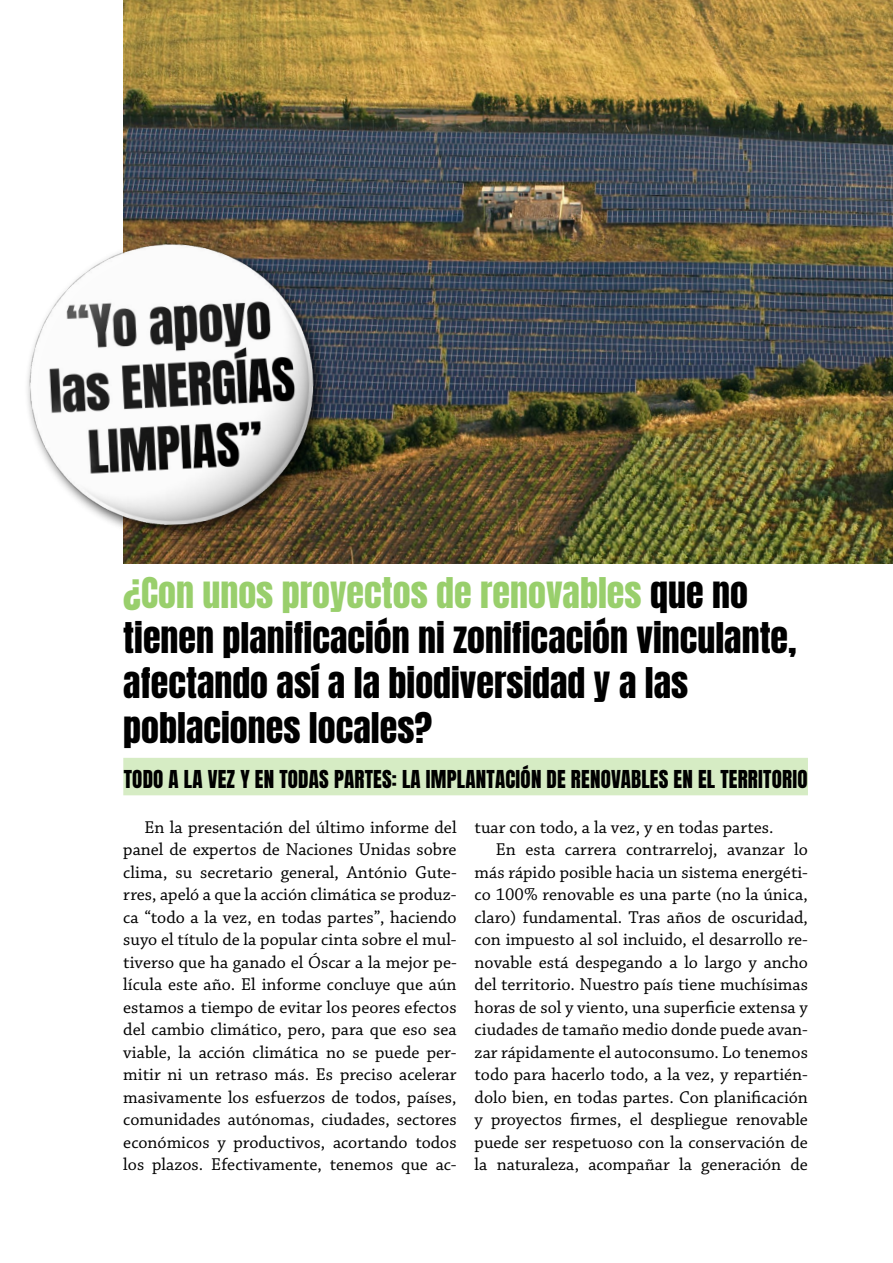
<style>
.page{position:relative;width:893px;height:1263px;background:#fff}
.page>*{position:absolute;margin:0;border:0;box-sizing:border-box;transform-origin:0 0}
.t1{font:36px/45px "Anton";color:#000}
.t2{font:21px "Anton";letter-spacing:.01em;color:#000}
.t3{font:18px/22.5px "Chaparral Pro";color:#000;text-align:justify}
.s1{color:#99cf6c}
</style>
<div class="page">
<div style="left:123px;top:758px;width:685px;height:37px;background:#d6ecc4"></div>
<img style="left:123px;top:0;width:770px;height:564px">
<img style="left:27px;top:217px;width:310px;height:332px">
<h1 class="t1" style="left:123px;top:573px;width:675px"><span class="s1">¿Con unos proyectos de renovables</span> que no tienen planificación ni zonificación vinculante, afectando así a la biodiversidad y a las poblaciones locales?</h1>
<p class="t2" style="left:124px;top:768px;width:685px">TODO A LA VEZ Y EN TODAS PARTES: LA IMPLANTACIÓN DE RENOVABLES EN EL TERRITORIO</p>
<p class="t3" style="left:123px;top:816px;width:335px;text-indent:21px">En la presentación del último informe del panel de expertos de Naciones Unidas sobre clima, su secretario general, António Gute&shy;rres, apeló a que la acción climática se produz&shy;ca “todo a la vez, en todas partes”, haciendo suyo el título de la popular cinta sobre el mul&shy;tiverso que ha ganado el Óscar a la mejor pe&shy;lícula este año. El informe concluye que aún estamos a tiempo de evitar los peores efectos del cambio climático, pero, para que eso sea viable, la acción climática no se puede per&shy;mitir ni un retraso más. Es preciso acelerar masivamente los esfuerzos de todos, países, comunidades autónomas, ciudades, sectores económicos y productivos, acortando todos los plazos. Efectivamente, tenemos que ac-</p>
<p class="t3" style="left:475px;top:816px;width:300px">tuar con todo, a la vez, y en todas partes.</p>
<p class="t3" style="left:496px;top:839px;width:313px">En esta carrera contrarreloj, avanzar lo</p>
<p class="t3" style="left:475px;top:861px;width:335px">más rápido posible hacia un sistema energéti-</p>
<p class="t3" style="left:475px;top:884px;width:335px">co 100% renovable es una parte (no la única,</p>
<p class="t3" style="left:475px;top:906px;width:335px">claro) fundamental. Tras años de oscuridad,</p>
<p class="t3" style="left:475px;top:929px;width:335px">con impuesto al sol incluido, el desarrollo re-</p>
<p class="t3" style="left:475px;top:951px;width:335px">novable está despegando a lo largo y ancho</p>
<p class="t3" style="left:475px;top:974px;width:335px">del territorio. Nuestro país tiene muchísimas</p>
<p class="t3" style="left:475px;top:996px;width:335px">horas de sol y viento, una superficie extensa y</p>
<p class="t3" style="left:475px;top:1019px;width:335px">ciudades de tamaño medio donde puede avan-</p>
<p class="t3" style="left:475px;top:1041px;width:335px">zar rápidamente el autoconsumo. Lo tenemos</p>
<p class="t3" style="left:475px;top:1064px;width:335px">todo para hacerlo todo, a la vez, y repartién-</p>
<p class="t3" style="left:475px;top:1086px;width:335px">dolo bien, en todas partes. Con planificación</p>
<p class="t3" style="left:475px;top:1109px;width:335px">y proyectos firmes, el despliegue renovable</p>
<p class="t3" style="left:475px;top:1131px;width:335px">puede ser respetuoso con la conservación de</p>
<p class="t3" style="left:475px;top:1154px;width:335px">la naturaleza, acompañar la generación de</p>
</div>
